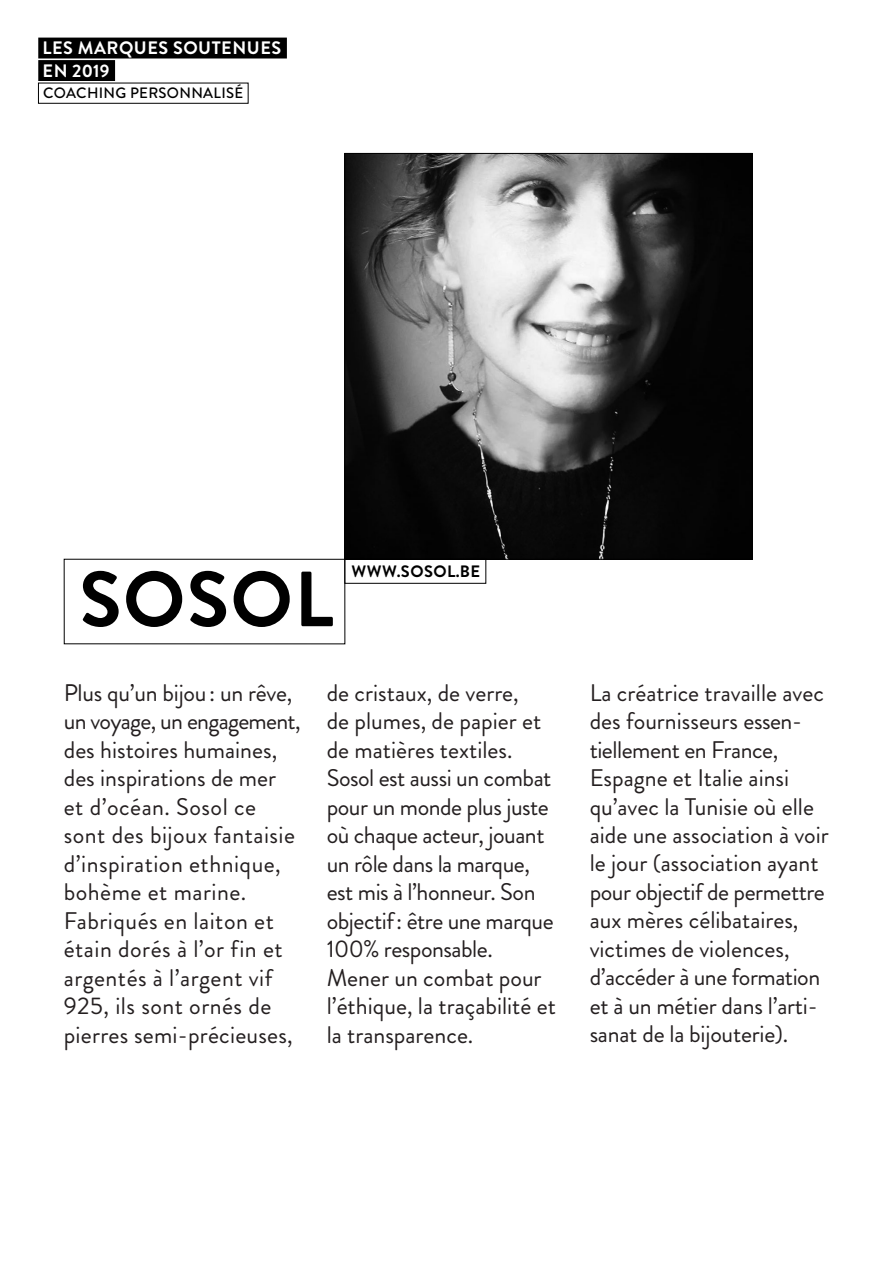
<style>
.page{position:relative;width:893px;height:1263px;background:#fff}
.page>*{position:absolute;margin:0;border:0;box-sizing:border-box;transform-origin:0 0}
.t1{font:700 78px "Brandon Grotesque";letter-spacing:.02em;color:#000}
.t2{font:24px/28.5px "Brandon Grotesque";color:#241f20}
.t3{font:24px/28.5px "Brandon Grotesque";letter-spacing:.02em;color:#241f20}
.t4{font:24px/28.5px "Brandon Grotesque";letter-spacing:-.02em;color:#241f20}
.t5{font:700 18px/22.5px "Brandon Grotesque";letter-spacing:.03em;color:#fff}
.t6{font:700 16.5px "Brandon Grotesque";letter-spacing:.03em;color:#000}
.t7{font:500 15px "Brandon Grotesque";letter-spacing:.02em;color:#000}
</style>
<div class="page">
<div style="left:38px;top:38px;width:249px;height:20px;background:#000"></div>
<div style="left:38px;top:60px;width:77px;height:21px;background:#000"></div>
<img style="left:346px;top:155px;width:404px;height:403px">
<div style="left:344px;top:559px;width:142px;height:25px;border:1px solid #000"></div>
<p class="t5" style="left:43px;top:37px;width:240px">LES MARQUES SOUTENUES<br>EN 2019</p>
<p class="t7" style="left:43px;top:83px;width:202px">COACHING PERSONNALISÉ</p>
<h1 class="t1" style="left:79px;top:545px;width:256px">SOSOL</h1>
<p class="t6" style="left:351px;top:560px;width:130px">WWW.SOSOL.BE</p>
<p class="t3" style="left:64px;top:679px;width:238px">Plus qu’un bijou: un rêve, un voyage, un engagement, des histoires humaines, des inspirations de mer et d’océan. Sosol ce sont des bijoux fantaisie d’inspiration ethnique, bohème et marine.<br>Fabriqués en laiton et étain dorés à l’or fin et argentés à l’argent vif<br>925, ils sont ornés de pierres semi-précieuses,</p>
<p class="t4" style="left:327px;top:678px;width:231px">de cristaux, de verre,<br>de plumes, de papier et de matières textiles.<br>Sosol est aussi un combat pour un monde plus juste où chaque acteur, jouant un rôle dans la marque, est mis à l’honneur. Son objectif: être une marque<br>100% responsable.<br>Mener un combat pour l’éthique, la traçabilité et la transparence.</p>
<p class="t2" style="left:590px;top:678px;width:241px">La créatrice travaille avec des fournisseurs essen&shy;tiellement en France,<br>Espagne et Italie ainsi qu’avec la Tunisie où elle aide une association à voir le jour (association ayant pour objectif de permettre aux mères célibataires, victimes de violences, d’accéder à une formation et à un métier dans l’arti&shy;sanat de la bijouterie).</p>
</div>
